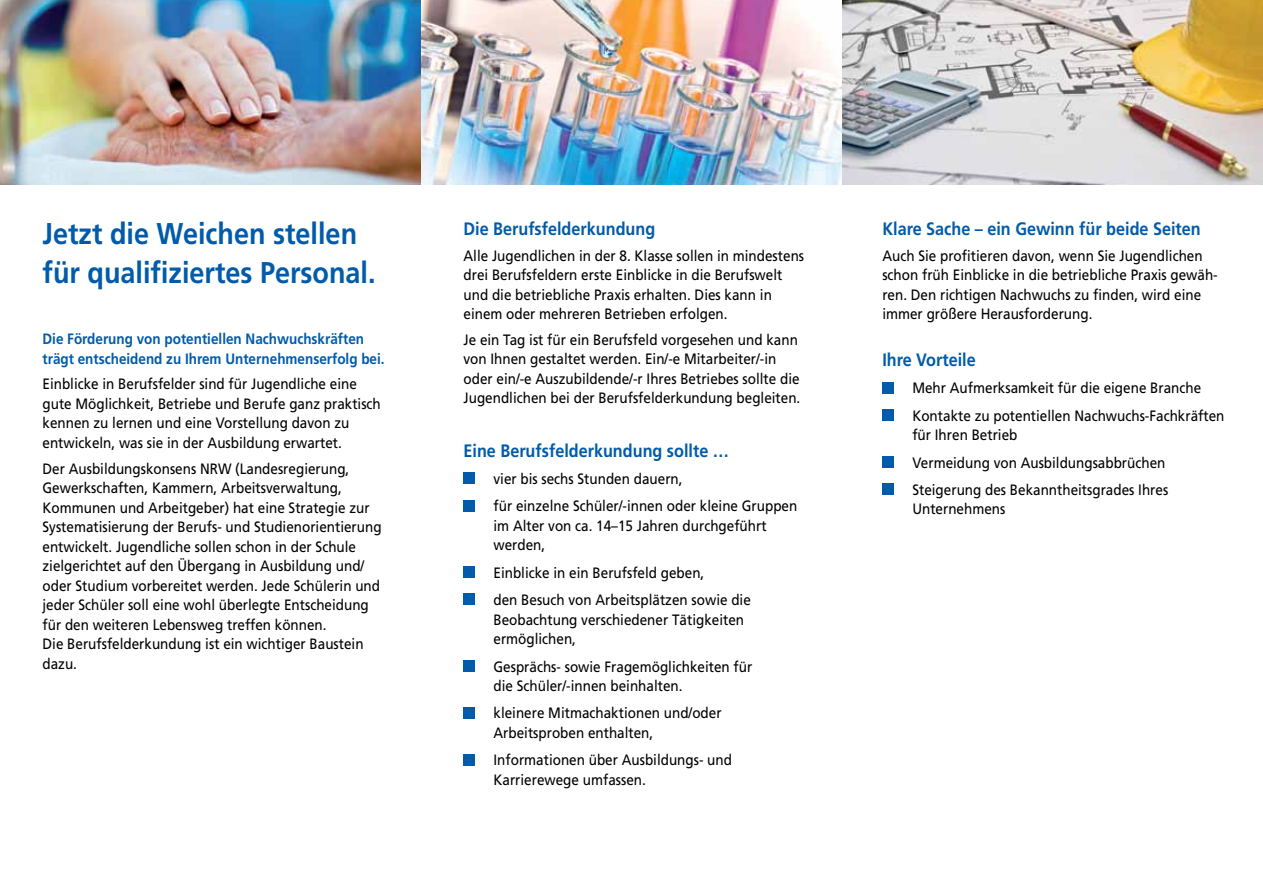
<style>
.page{position:relative;width:1263px;height:893px;background:#fff}
.page>*{position:absolute;margin:0;border:0;box-sizing:border-box;transform-origin:0 0}
.t1{font:700 30px/39px "Frutiger LT";color:#005baa;scale:.9 1}
.t2{font:700 18px "Frutiger LT";color:#005baa;scale:.9 1}
.t3{font:15px/19.5px "Frutiger LT";color:#000;scale:.9 1}
.t4{font:700 15px/19.5px "Frutiger LT";color:#005baa;scale:.9 1}
</style>
<div class="page">
<div style="left:463px;top:473px;width:12px;height:11px;background:#005baa"></div>
<div style="left:463px;top:500px;width:12px;height:11px;background:#005baa"></div>
<div style="left:463px;top:566px;width:12px;height:12px;background:#005baa"></div>
<div style="left:463px;top:594px;width:12px;height:11px;background:#005baa"></div>
<div style="left:463px;top:660px;width:12px;height:12px;background:#005baa"></div>
<div style="left:463px;top:707px;width:12px;height:11px;background:#005baa"></div>
<div style="left:463px;top:754px;width:12px;height:11px;background:#005baa"></div>
<div style="left:882px;top:382px;width:12px;height:11px;background:#005baa"></div>
<div style="left:882px;top:409px;width:12px;height:12px;background:#005baa"></div>
<div style="left:882px;top:456px;width:12px;height:11px;background:#005baa"></div>
<div style="left:882px;top:483px;width:12px;height:12px;background:#005baa"></div>
<img style="left:0;top:0;width:1263px;height:185px">
<h1 class="t1" style="left:43px;top:214px;width:372px">Jetzt die Weichen stellen für qualifiziertes Personal.</h1>
<p class="t4" style="left:43px;top:329px;width:382px">Die Förderung von potentiellen Nachwuchskräften trägt entscheidend zu Ihrem Unternehmenserfolg bei.</p>
<p class="t3" style="left:43px;top:374px;width:377px">Einblicke in Berufsfelder sind für Jugendliche eine gute Möglichkeit, Betriebe und Berufe ganz praktisch kennen zu lernen und eine Vorstellung davon zu entwickeln, was sie in der Ausbildung erwartet.</p>
<p class="t3" style="left:43px;top:459px;width:378px">Der Ausbildungskonsens NRW (Landesregierung, Gewerkschaften, Kammern, Arbeitsverwaltung, Kommunen und Arbeitgeber) hat eine Strategie zur Systematisierung der Berufs- und Studienorientierung entwickelt. Jugendliche sollen schon in der Schule zielgerichtet auf den Übergang in Ausbildung und/ oder Studium vorbereitet werden. Jede Schülerin und jeder Schüler soll eine wohl überlegte Entscheidung für den weiteren Lebensweg treffen können.<br>Die Berufsfelderkundung ist ein wichtiger Baustein dazu.</p>
<p class="t2" style="left:463px;top:218px;width:215px">Die Berufsfelderkundung</p>
<p class="t3" style="left:463px;top:246px;width:380px">Alle Jugendlichen in der 8. Klasse sollen in mindestens drei Berufsfeldern erste Einblicke in die Berufswelt und die betriebliche Praxis erhalten. Dies kann in einem oder mehreren Betrieben erfolgen.</p>
<p class="t3" style="left:463px;top:330px;width:376px">Je ein Tag ist für ein Berufsfeld vorgesehen und kann von Ihnen gestaltet werden. Ein/-e Mitarbeiter/-in oder ein/-e Auszubildende/-r Ihres Betriebes sollte die Jugendlichen bei der Berufsfelderkundung begleiten.</p>
<p class="t2" style="left:463px;top:440px;width:297px">Eine Berufsfelderkundung sollte …</p>
<p class="t3" style="left:493px;top:465px;width:339px;line-height:27.5px">vier bis sechs Stunden dauern,<br>für einzelne Schüler/-innen oder kleine Gruppen</p>
<p class="t3" style="left:493px;top:516px;width:305px">im Alter von ca. 14–15 Jahren durchgeführt werden,</p>
<p class="t3" style="left:493px;top:559px;width:287px;line-height:27.5px">Einblicke in ein Berufsfeld geben,<br>den Besuch von Arbeitsplätzen sowie die</p>
<p class="t3" style="left:493px;top:610px;width:280px">Beobachtung verschiedener Tätigkeiten ermöglichen,</p>
<p class="t3" style="left:493px;top:657px;width:289px">Gesprächs- sowie Fragemöglichkeiten für die Schüler/-innen beinhalten.</p>
<p class="t3" style="left:493px;top:703px;width:255px">kleinere Mitmachaktionen und/oder<br>Arbeitsproben enthalten,</p>
<p class="t3" style="left:493px;top:750px;width:267px">Informationen über Ausbildungs- und<br>Karrierewege umfassen.</p>
<p class="t2" style="left:882px;top:218px;width:355px">Klare Sache – ein Gewinn für beide Seiten</p>
<p class="t3" style="left:882px;top:246px;width:374px">Auch Sie profitieren davon, wenn Sie Jugendlichen schon früh Einblicke in die betriebliche Praxis gewäh&shy;ren. Den richtigen Nachwuchs zu finden, wird eine immer größere Herausforderung.</p>
<p class="t2" style="left:882px;top:349px;width:105px">Ihre Vorteile</p>
<p class="t3" style="left:912px;top:374px;width:348px;line-height:27.5px">Mehr Aufmerksamkeit für die eigene Branche<br>Kontakte zu potentiellen Nachwuchs-Fachkräften</p>
<p class="t3" style="left:912px;top:421px;width:286px;line-height:27.5px">für Ihren Betrieb<br>Vermeidung von Ausbildungsabbrüchen<br>Steigerung des Bekanntheitsgrades Ihres</p>
<p class="t3" style="left:912px;top:499px;width:105px">Unternehmens</p>
</div>
